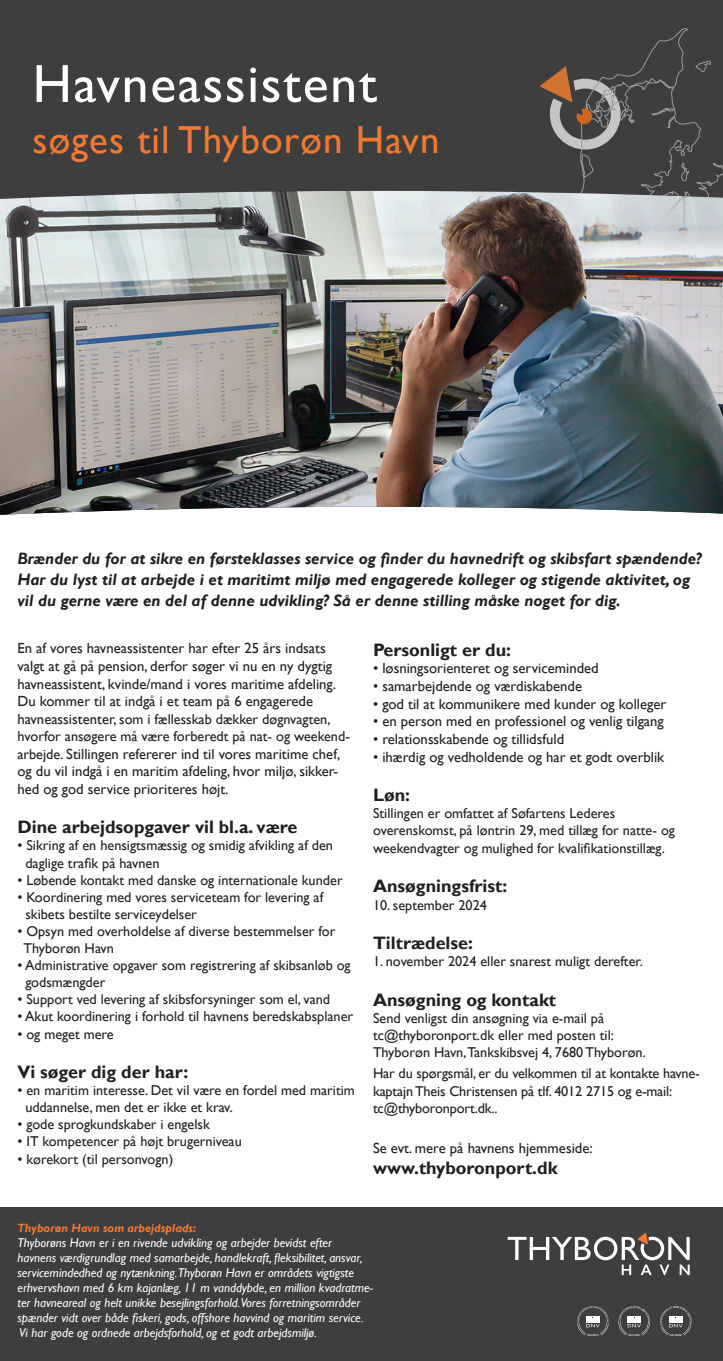
<style>
.page{position:relative;width:723px;height:1361px;background:#fff}
.page>*{position:absolute;margin:0;border:0;box-sizing:border-box;transform-origin:0 0}
.t1{font:54px "Gill Sans";letter-spacing:.03em;color:#fff}
.t2{font:39px "Gill Sans";letter-spacing:.03em;color:#f37932}
.t3{font:700 18px "Gill Sans";color:#231f20}
.t4{font:italic 700 16.5px/21px "Gill Sans";color:#231f20}
.t5{font:14.7px/17.7px "Gill Sans";color:#231f20}
.t6{font:14.25px/17.1px "Gill Sans";color:#231f20}
.t7{font:italic 12.75px/15px "Gill Sans";color:#fff}
.t8{font:italic 700 12px "Gill Sans";color:#f37932}
.s1{font-size:14.7px}
.s2{font-size:14.25px}
</style>
<div class="page">
<div style="left:0;top:0;width:723px;height:289px;background:#3e3e3f"></div>
<svg style="left:539px;top:28px;width:184px;height:163px"></svg>
<img style="left:0;top:191px;width:723px;height:324px">
<div style="left:0;top:1208px;width:723px;height:153px;background:#3e3e3f"></div>
<svg style="left:507px;top:1232px;width:183px;height:43px"></svg>
<svg style="left:577px;top:1306px;width:32px;height:30px"></svg>
<svg style="left:618px;top:1306px;width:32px;height:30px"></svg>
<svg style="left:660px;top:1306px;width:32px;height:30px"></svg>
<p class="t1" style="left:33px;top:52px;width:346px">Havneassistent</p>
<p class="t2" style="left:33px;top:117px;width:408px">søges til Thyborøn Havn</p>
<p class="t4" style="left:17px;top:548px;width:685px">Brænder du for at sikre en førsteklasses service og finder du havnedrift og skibsfart spændende?<br>Har du lyst til at arbejde i et maritimt miljø med engagerede kolleger og stigende aktivitet, og vil du gerne være en del af denne udvikling? Så er denne stilling måske noget for dig.</p>
<p class="t5" style="left:17px;top:640px;width:320px">En af vores havneassistenter har efter 25 års indsats valgt at gå på pension, derfor søger vi nu en ny dygtig havneassistent, kvinde/mand i vores maritime afdeling.<br>Du kommer til at indgå i et team på 6 engagerede</p>
<p class="t6" style="left:17px;top:711px;width:334px"><span class="s1">havneassistenter,</span> som i fællesskab dækker døgnvagten, hvorfor ansøgere må være forberedt på nat- og weekend-</p>
<p class="t5" style="left:17px;top:745px;width:324px"><span class="s2">arbejde.</span> Stillingen refererer ind til vores maritime chef, og du vil indgå i en maritim afdeling, hvor miljø, sikker&shy;hed og god service prioriteres højt.</p>
<p class="t3" style="left:17px;top:816px;width:282px">Dine arbejdsopgaver vil bl.a. være</p>
<p class="t6" style="left:25px;top:837px;width:309px;text-indent:-8px">• Sikring af en hensigtsmæssig og smidig afvikling af den daglige trafik på havnen</p>
<p class="t6" style="left:17px;top:871px;width:327px">• Løbende kontakt med danske og internationale kunder</p>
<p class="t6" style="left:25px;top:888px;width:299px;text-indent:-8px">• Koordinering med vores serviceteam for levering af skibets bestilte serviceydelser</p>
<p class="t6" style="left:24px;top:923px;width:313px;text-indent:-6px">• Opsyn med overholdelse af diverse bestemmelser for<br>Thyborøn Havn</p>
<p class="t6" style="left:25px;top:957px;width:327px;text-indent:-8px">• Administrative opgaver som registrering af skibsanløb og godsmængder</p>
<p class="t6" style="left:17px;top:991px;width:314px">• Support ved levering af skibsforsyninger som el, vand</p>
<p class="t6" style="left:17px;top:1008px;width:337px">• Akut koordinering i forhold til havnens beredskabsplaner</p>
<p class="t6" style="left:17px;top:1025px;width:98px">• og meget mere</p>
<p class="t3" style="left:17px;top:1061px;width:173px">Vi søger dig der har:</p>
<p class="t6" style="left:25px;top:1082px;width:331px;text-indent:-8px">• en maritim interesse. Det vil være en fordel med maritim uddannelse, men det er ikke et krav.</p>
<p class="t6" style="left:17px;top:1116px;width:194px">• gode sprogkundskaber i engelsk</p>
<p class="t6" style="left:17px;top:1133px;width:226px">• IT kompetencer på højt brugerniveau</p>
<p class="t6" style="left:17px;top:1150px;width:157px">• kørekort (til personvogn)</p>
<p class="t3" style="left:373px;top:639px;width:140px">Personligt er du:</p>
<p class="t5" style="left:373px;top:660px;width:227px">• løsningsorienteret og serviceminded</p>
<p class="t5" style="left:373px;top:677px;width:211px">• samarbejdende og værdiskabende</p>
<p class="t5" style="left:373px;top:695px;width:295px">• god til at kommunikere med kunder og kolleger</p>
<p class="t5" style="left:373px;top:713px;width:292px">• en person med en professionel og venlig tilgang</p>
<p class="t5" style="left:373px;top:730px;width:193px">• relationsskabende og tillidsfuld</p>
<p class="t5" style="left:373px;top:748px;width:293px">• ihærdig og vedholdende og har et godt overblik</p>
<p class="t3" style="left:373px;top:784px;width:39px">Løn:</p>
<p class="t6" style="left:373px;top:804px;width:303px">Stillingen er omfattet af Søfartens Lederes overenskomst, på løntrin 29, med tillæg for natte- og weekendvagter og mulighed for kvalifikationstillæg.</p>
<p class="t3" style="left:373px;top:875px;width:136px">Ansøgningsfrist:</p>
<p class="t6" style="left:373px;top:896px;width:115px">10. september 2024</p>
<p class="t3" style="left:373px;top:932px;width:101px">Tiltrædelse:</p>
<p class="t6" style="left:373px;top:953px;width:271px">1. november 2024 eller snarest muligt derefter.</p>
<p class="t3" style="left:373px;top:989px;width:185px">Ansøgning og kontakt</p>
<p class="t6" style="left:373px;top:1009px;width:274px">Send venligst din ansøgning via e-mail på tc@thyboronport.dk eller med posten til:<br>Thyborøn Havn,Tankskibsvej 4, 7680 Thyborøn.</p>
<p class="t6" style="left:373px;top:1065px;width:328px">Har du spørgsmål, er du velkommen til at kontakte havne&shy;kaptajn Theis Christensen på tlf. 4012 2715 og e-mail: tc@thyboronport.dk..</p>
<p class="t5" style="left:373px;top:1139px;width:221px">Se evt. mere på havnens hjemmeside:</p>
<p class="t3" style="left:373px;top:1157px;width:186px">www.thyboronport.dk</p>
<p class="t8" style="left:17px;top:1221px;width:180px">Thyborøn Havn som arbejdsplads:</p>
<p class="t7" style="left:17px;top:1235px;width:357px">Thyborøns Havn er i en rivende udvikling og arbejder bevidst efter havnens værdigrundlag med samarbejde, handlekraft, fleksibilitet, ansvar, servicemindedhed og nytænkning.Thyborøn Havn er områdets vigtigste erhvervshavn med 6 km kajanlæg, 11 m vanddybde, en million kvadratme&shy;ter havneareal og helt unikke besejlingsforhold.Vores forretningsområder spænder vidt over både fiskeri, gods, offshore havvind og maritim service.<br>Vi har gode og ordnede arbejdsforhold, og et godt arbejdsmiljø.</p>
</div>
